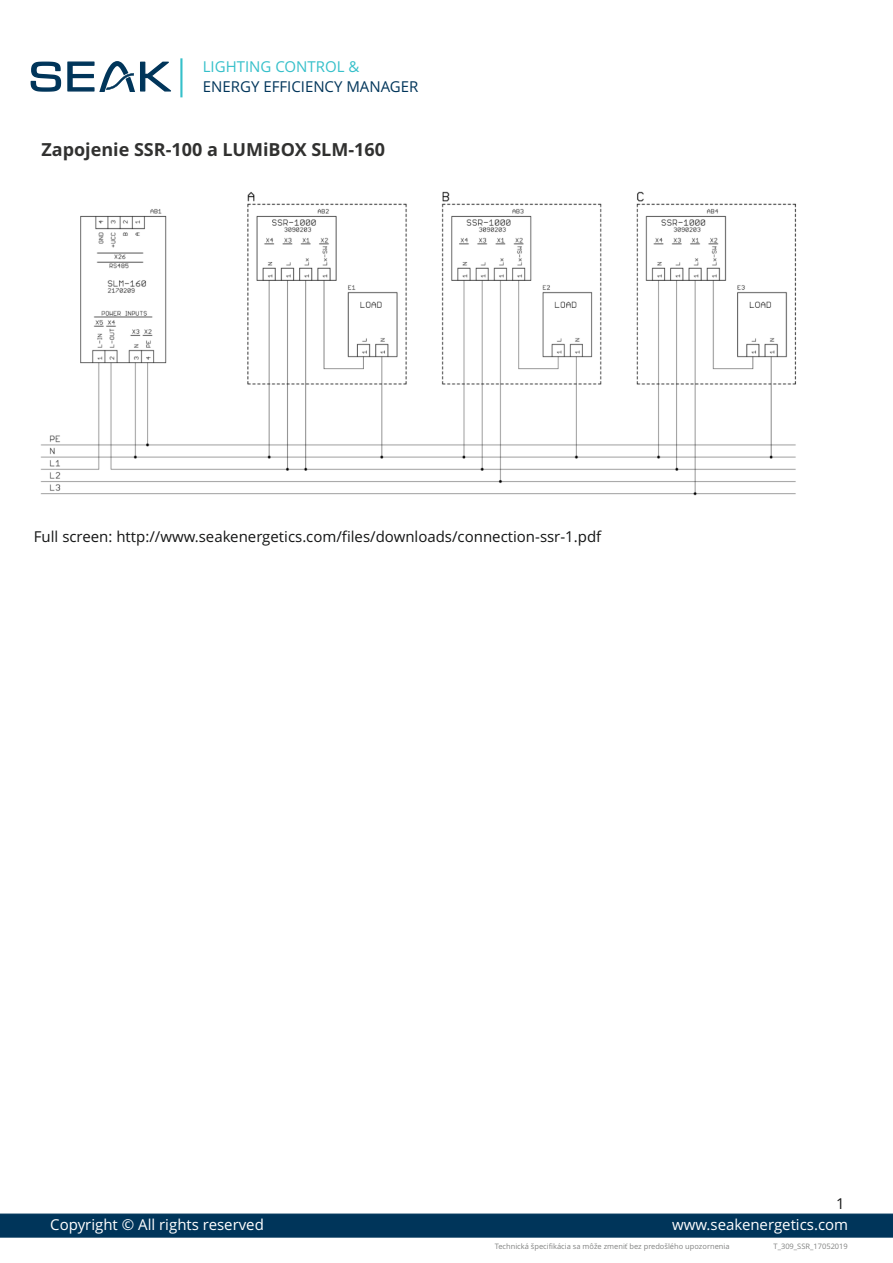
<style>
.page{position:relative;width:893px;height:1263px;background:#fff}
.page>*{position:absolute;margin:0;border:0;box-sizing:border-box;transform-origin:0 0}
.t1{font:700 18px "Open Sans";color:#313130}
.t2{font:15px "Open Sans";color:#151616}
.t3{font:15px "Open Sans";color:#fff}
.t4{font:15px "Open Sans";color:#00355a}
.t5{font:15px "Open Sans";color:#36c0ca}
.t6{font:7.5px "Open Sans";color:#818281}
</style>
<div class="page">
<svg style="left:31px;top:62px;width:30px;height:30px"></svg>
<svg style="left:67px;top:61px;width:104px;height:31px"></svg>
<hr style="left:180px;top:58px;width:2px;height:39px;background:#36c0ca">
<svg style="left:0;top:1213px;width:893px;height:25px;background:#093c5f"></svg>
<img style="left:40px;top:191px;width:756px;height:305px">
<p class="t5" style="left:203px;top:60px;width:158px">LIGHTING CONTROL &amp;</p>
<p class="t4" style="left:203px;top:80px;width:217px">ENERGY EFFICIENCY MANAGER</p>
<p class="t1" style="left:41px;top:142px;width:345px">Zapojenie SSR-100 a LUMiBOX SLM-160</p>
<p class="t2" style="left:34px;top:531px;width:569px">Full screen: http://www.seakenergetics.com/files/downloads/connection-ssr-1.pdf</p>
<p class="t2" style="left:836px;top:1197px;width:10px">1</p>
<p class="t3" style="left:50px;top:1219px;width:215px">Copyright © All rights reserved</p>
<p class="t3" style="left:672px;top:1219px;width:178px">www.seakenergetics.com</p>
<p class="t6" style="left:495px;top:1244px;width:236px">Technická špecifikácia sa môže zmeniť bez predošlého upozornenia</p>
<p class="t6" style="left:773px;top:1243px;width:76px">T_309_SSR_17052019</p>
</div>
